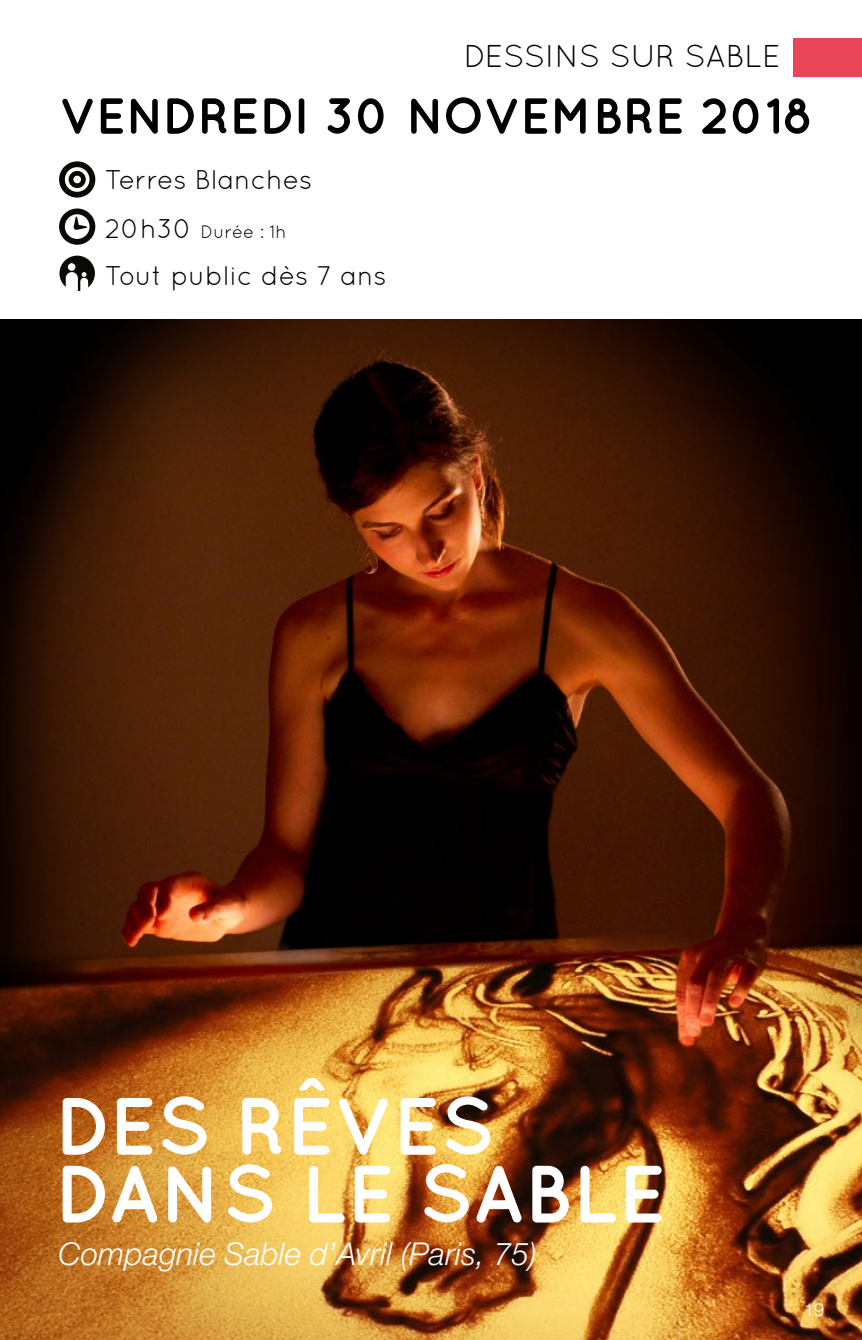
<style>
.page{position:relative;width:862px;height:1340px;background:#fff}
.page>*{position:absolute;margin:0;border:0;box-sizing:border-box;transform-origin:0 0}
.t1{font:700 81px/67.7px "Quicksand";color:#fff}
.t2{font:700 50.62px "Quicksand";color:#000}
.t3{font:italic 300 31.5px "Helvetica Neue LT Std";color:#fff}
.t4{font:31.5px "Quicksand";color:#000}
.t5{font:27px "Quicksand";color:#000}
.t6{font:18px "Quicksand";color:#000}
.t7{font:300 18px "Helvetica Neue LT Std";color:#fff}
.s1{font-size:27px}
</style>
<div class="page">
<img style="left:0;top:319px;width:861px;height:1020px">
<div style="left:793px;top:38px;width:68px;height:39px;background:#e94759"></div>
<svg style="left:59px;top:161px;width:36px;height:37px"></svg>
<svg style="left:59px;top:208px;width:36px;height:37px"></svg>
<div style="left:59px;top:256px;width:36px;height:35px;background:#0b0904;border-radius:50%"></div>
<div style="left:66px;top:272px;width:12px;height:30px;background:#fff;border-radius:6px"></div>
<div style="left:68px;top:263px;width:7px;height:8px;background:#fff;border-radius:50%"></div>
<div style="left:80px;top:278px;width:8px;height:19px;background:#fff;border-radius:4px"></div>
<svg style="left:82px;top:272px;width:4px;height:5px"></svg>
<p class="t4" style="left:463px;top:38px;width:318px">DESSINS SUR SABLE</p>
<h2 class="t2" style="left:59px;top:86px;width:756px">VENDREDI 30 NOVEMBRE 2018</h2>
<p class="t5" style="left:105px;top:164px;width:209px">Terres Blanches</p>
<p class="t6" style="left:105px;top:221px;width:183px"><span class="s1">20h30</span> Durée : 1h</p>
<p class="t5" style="left:105px;top:260px;width:283px">Tout public dès 7 ans</p>
<h1 class="t1" style="left:54px;top:1089px;width:612px">DES RÊVES<br>DANS LE SABLE</h1>
<p class="t3" style="left:59px;top:1235px;width:479px">Compagnie Sable d’Avril (Paris, 75)</p>
<p class="t7" style="left:803px;top:1298px;width:22px">19</p>
</div>
